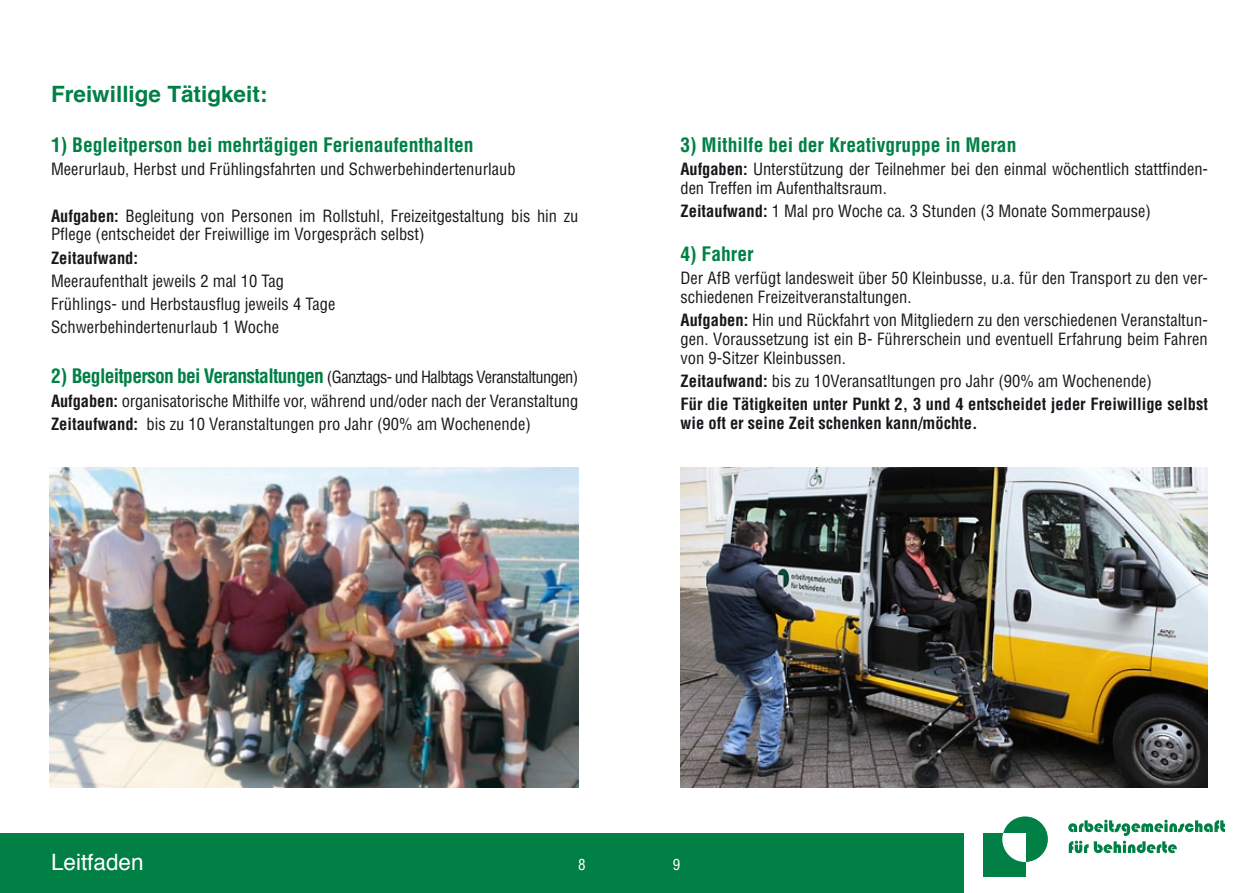
<style>
.page{position:relative;width:1259px;height:893px;background:#fff}
.page>*{position:absolute;margin:0;border:0;box-sizing:border-box;transform-origin:0 0}
.t1{font:700 22.5px "Helvetica";color:#008045}
.t2{font:22.5px "Helvetica";color:#fff}
.t3{font:700 condensed 19.5px "Helvetica";color:#008045}
.t4{font:condensed 16.5px/23.2px "Helvetica";color:#1a171c}
.t5{font:700 condensed 16.5px/23.2px "Helvetica";color:#1a171c}
.t6{font:condensed 15px "Helvetica";color:#fff}
.s1{font-weight:700}
.s2{font-weight:700;font-size:19.5px;color:#008045}
.s3{font-weight:400}
</style>
<div class="page">
<div style="left:0;top:833px;width:964px;height:60px;background:#008045"></div>
<div style="left:1002px;top:816px;width:46px;height:46px;background:#008045;border-radius:50%"></div>
<div style="left:982px;top:833px;width:43px;height:43px;background:#008045"></div>
<svg style="left:1002px;top:833px;width:23px;height:29px"></svg>
<svg style="left:1068px;top:820px;width:157px;height:33px"></svg>
<img style="left:49px;top:468px;width:529px;height:320px">
<img style="left:680px;top:468px;width:528px;height:320px">
<h1 class="t1" style="left:51px;top:76px;width:218px">Freiwillige Tätigkeit:</h1>
<p class="t3" style="left:51px;top:132px;width:424px">1) Begleitperson bei mehrtägigen Ferienaufenthalten</p>
<p class="t4" style="left:51px;top:157px;width:466px">Meerurlaub, Herbst und Frühlingsfahrten und Schwerbehindertenurlaub</p>
<p class="t4" style="left:51px;top:206px;width:529px;line-height:18.9px"><span class="s1">Aufgaben:</span> Begleitung von Personen im Rollstuhl, Freizeitgestaltung bis hin zu<br>Pflege (entscheidet der Freiwillige im Vorgespräch selbst)</p>
<p class="t5" style="left:51px;top:246px;width:89px">Zeitaufwand:</p>
<p class="t4" style="left:51px;top:269px;width:286px">Meeraufenthalt jeweils 2 mal 10 Tag<br>Frühlings- und Herbstausflug jeweils 4 Tage<br>Schwerbehindertenurlaub 1 Woche</p>
<p class="t4" style="left:51px;top:366px;width:529px;text-align:justify"><span class="s2">2) Begleitperson bei Veranstaltungen</span> (Ganztags- und Halbtags Veranstaltungen)<br><span class="s1">Aufgaben:</span> organisatorische Mithilfe vor, während und/oder nach der Veranstaltung <span class="s1">Zeitaufwand:</span> bis zu 10 Veranstaltungen pro Jahr (90% am Wochenende)</p>
<p class="t3" style="left:680px;top:132px;width:337px">3) Mithilfe bei der Kreativgruppe in Meran</p>
<p class="t4" style="left:680px;top:159px;width:529px;line-height:18.9px"><span class="s1">Aufgaben:</span> Unterstützung der Teilnehmer bei den einmal wöchentlich stattfinden&shy;den Treffen im Aufenthaltsraum.</p>
<p class="t4" style="left:680px;top:200px;width:472px"><span class="s1">Zeitaufwand:</span> 1 Mal pro Woche ca. 3 Stunden (3 Monate Sommerpause)</p>
<p class="t3" style="left:680px;top:241px;width:75px">4) Fahrer</p>
<p class="t4" style="left:680px;top:268px;width:529px;line-height:18.9px">Der AfB verfügt landesweit über 50 Kleinbusse, u.a. für den Transport zu den ver&shy;schiedenen Freizeitveranstaltungen.</p>
<p class="t4" style="left:680px;top:310px;width:529px;line-height:19px;text-align:justify"><span class="s1">Aufgaben:</span> Hin und Rückfahrt von Mitgliedern zu den verschiedenen Veranstaltun&shy;gen. Voraussetzung ist ein B- Führerschein und eventuell Erfahrung beim Fahren von 9-Sitzer Kleinbussen.</p>
<p class="t5" style="left:680px;top:369px;width:529px">Zeitaufwand: <span class="s3">bis zu 10Veransatltungen pro Jahr (90% am Wochenende)<br></span>Für die Tätigkeiten unter Punkt 2, 3 und 4 entscheidet jeder Freiwillige selbst</p>
<p class="t5" style="left:680px;top:412px;width:298px">wie oft er seine Zeit schenken kann/möchte.</p>
<h1 class="t2" style="left:51px;top:844px;width:94px">Leitfaden</h1>
<p class="t6" style="left:578px;top:855px;width:9px">8</p>
<p class="t6" style="left:673px;top:855px;width:9px">9</p>
</div>
